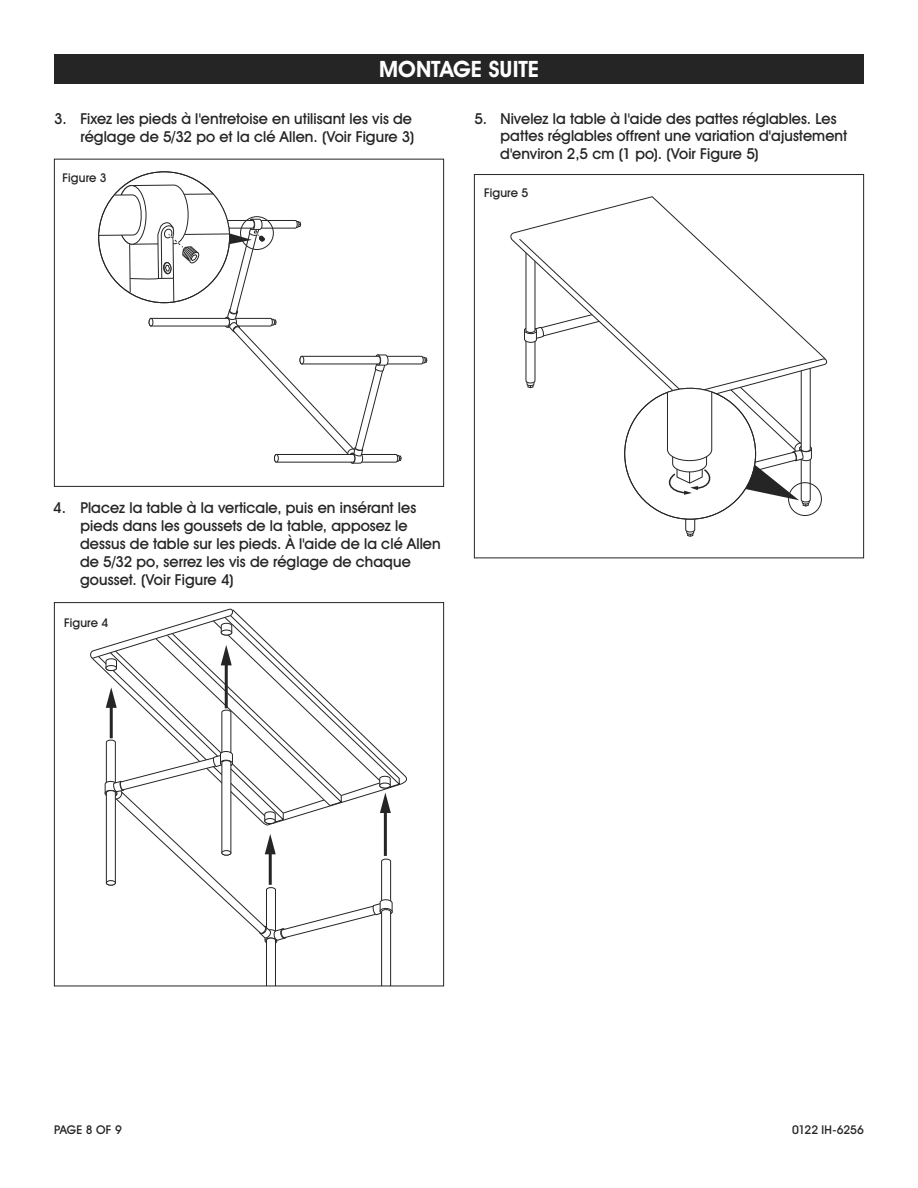
<style>
.page{position:relative;width:918px;height:1188px;background:#fff}
.page>*{position:absolute;margin:0;border:0;box-sizing:border-box;transform-origin:0 0}
.t1{font:700 22.5px "Uline Two Knine";color:#fff}
.t2{font:15px/18px "Uline Two Knine";letter-spacing:.005em;color:#252525}
.t3{font:12px "Uline Two Knine";color:#252525}
</style>
<div class="page">
<div style="left:54px;top:54px;width:810px;height:30px;background:#252525"></div>
<svg style="left:90px;top:608px;width:310px;height:376px"></svg>
<div style="left:54px;top:602px;width:390px;height:384px;border:1px solid #252525"></div>
<svg style="left:518px;top:209px;width:310px;height:328px"></svg>
<div style="left:474px;top:174px;width:390px;height:384px;border:1px solid #252525"></div>
<svg style="left:99px;top:185px;width:328px;height:279px"></svg>
<div style="left:54px;top:159px;width:390px;height:328px;border:1px solid #252525"></div>
<h1 class="t1" style="left:379px;top:56px;width:161px">MONTAGE SUITE</h1>
<p class="t2" style="left:54px;top:109px;width:362px;text-align:right">3. Fixez les pieds à l'entretoise en utilisant les vis de réglage de 5/32 po et la clé Allen. (Voir Figure 3)</p>
<p class="t3" style="left:63px;top:170px;width:46px">Figure 3</p>
<p class="t2" style="left:500px;top:110px;width:349px;text-indent:-26px">5. Nivelez la table à l'aide des pattes réglables. Les pattes réglables offrent une variation d'ajustement d'environ 2,5 cm (1 po). (Voir Figure 5)</p>
<p class="t3" style="left:484px;top:185px;width:46px">Figure 5</p>
<p class="t2" style="left:80px;top:498px;width:362px;text-indent:-27px">4. Placez la table à la verticale, puis en insérant les pieds dans les goussets de la table, apposez le dessus de table sur les pieds. À l'aide de la clé Allen de 5/32 po, serrez les vis de réglage de chaque gousset. (Voir Figure 4)</p>
<p class="t3" style="left:64px;top:616px;width:46px">Figure 4</p>
<p class="t3" style="left:54px;top:1122px;width:69px">PAGE 8 OF 9</p>
<p class="t3" style="left:792px;top:1122px;width:73px">0122 IH-6256</p>
</div>
